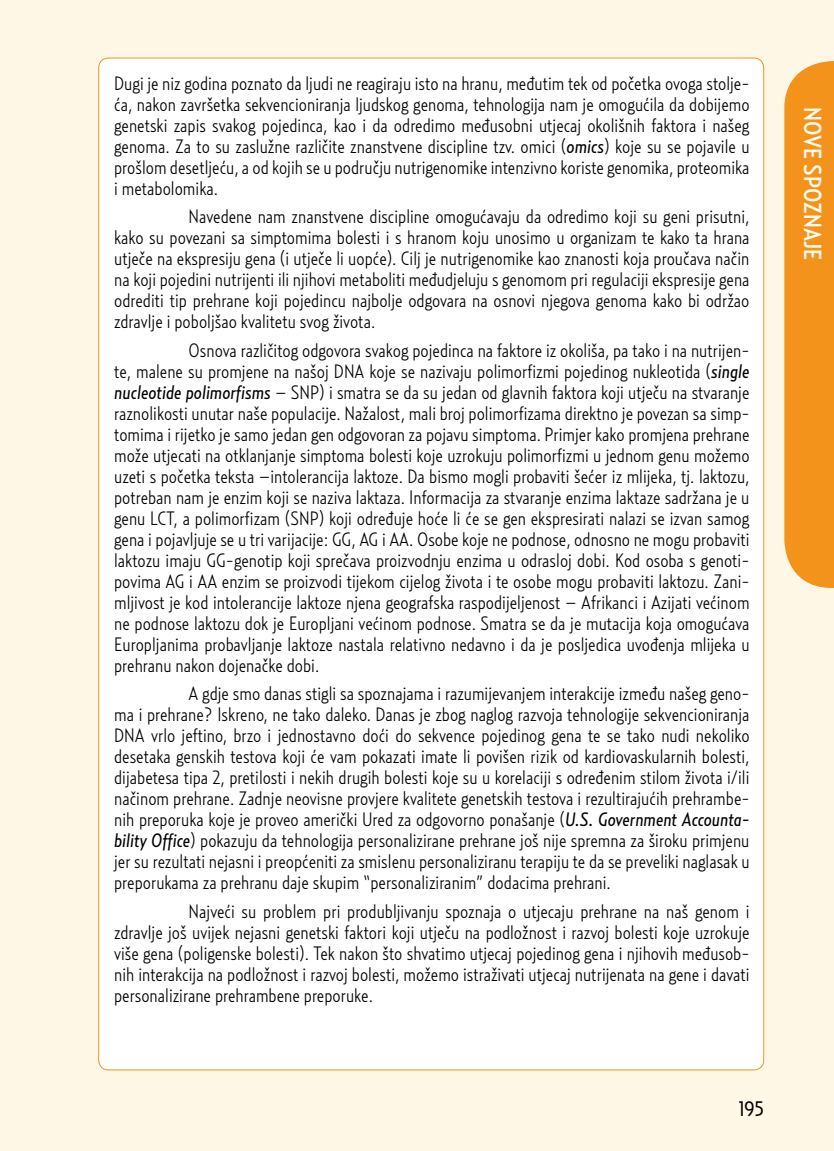
<style>
.page{position:relative;width:834px;height:1151px;background:#fff}
.page>*{position:absolute;margin:0;border:0;box-sizing:border-box;transform-origin:0 0}
.t1{font:500 24.5px "Relay Cond";color:#fff9eb}
.t2{font:21px "Relay Cond";color:#000}
.t3{font:300 19.25px/21px "Relay Cond";color:#000;text-align:justify}
.s1{font-weight:400;font-style:italic}
</style>
<div class="page">
<div style="left:0;top:0;width:833px;height:1151px;background:#fff7e6"></div>
<div style="left:784px;top:61px;width:49px;height:527px;background:#f3931b"></div>
<div style="left:99px;top:58px;width:664px;height:1012px;background:#fff;border-radius:10px"></div>
<p class="t3" style="left:114px;top:72px;width:636px">Dugi je niz godina poznato da ljudi ne reagiraju isto na hranu, međutim tek od početka ovoga stolje&shy;ća, nakon završetka sekvencioniranja ljudskog genoma, tehnologija nam je omogućila da dobijemo genetski zapis svakog pojedinca, kao i da odredimo međusobni utjecaj okolišnih faktora i našeg genoma. Za to su zaslužne različite znanstvene discipline tzv. omici (<span class="s1">omics</span>) koje su se pojavile u prošlom desetljeću, a od kojih se u području nutrigenomike intenzivno koriste genomika, proteomika i metabolomika.</p>
<p class="t3" style="left:114px;top:206px;width:637px;text-indent:74px">Navedene nam znanstvene discipline omogućavaju da odredimo koji su geni prisutni, kako su povezani sa simptomima bolesti i s hranom koju unosimo u organizam te kako ta hrana utječe na ekspresiju gena (i utječe li uopće). Cilj je nutrigenomike kao znanosti koja proučava način na koji pojedini nutrijenti ili njihovi metaboliti međudjeluju s genomom pri regulaciji ekspresije gena odrediti tip prehrane koji pojedincu najbolje odgovara na osnovi njegova genoma kako bi održao zdravlje i poboljšao kvalitetu svog života.</p>
<p class="t3" style="left:114px;top:339px;width:637px;text-indent:74px">Osnova različitog odgovora svakog pojedinca na faktore iz okoliša, pa tako i na nutrijen&shy;te, malene su promjene na našoj DNA koje se nazivaju polimorfizmi pojedinog nukleotida (<span class="s1">single nucleotide polimorfisms</span> – SNP) i smatra se da su jedan od glavnih faktora koji utječu na stvaranje raznolikosti unutar naše populacije. Nažalost, mali broj polimorfizama direktno je povezan sa simp&shy;tomima i rijetko je samo jedan gen odgovoran za pojavu simptoma. Primjer kako promjena prehrane može utjecati na otklanjanje simptoma bolesti koje uzrokuju polimorfizmi u jednom genu možemo uzeti s početka teksta –intolerancija laktoze. Da bismo mogli probaviti šećer iz mlijeka, tj. laktozu, potreban nam je enzim koji se naziva laktaza. Informacija za stvaranje enzima laktaze sadržana je u genu LCT, a polimorfizam (SNP) koji određuje hoće li će se gen ekspresirati nalazi se izvan samog gena i pojavljuje se u tri varijacije: GG, AG i AA. Osobe koje ne podnose, odnosno ne mogu probaviti laktozu imaju GG-genotip koji sprečava proizvodnju enzima u odrasloj dobi. Kod osoba s genoti&shy;povima AG i AA enzim se proizvodi tijekom cijelog života i te osobe mogu probaviti laktozu. Zani&shy;mljivost je kod intolerancije laktoze njena geografska raspodijeljenost – Afrikanci i Azijati većinom ne podnose laktozu dok je Europljani većinom podnose. Smatra se da je mutacija koja omogućava Europljanima probavljanje laktoze nastala relativno nedavno i da je posljedica uvođenja mlijeka u prehranu nakon dojenačke dobi.</p>
<p class="t3" style="left:114px;top:682px;width:637px;text-indent:74px">A gdje smo danas stigli sa spoznajama i razumijevanjem interakcije između našeg geno&shy;ma i prehrane? Iskreno, ne tako daleko. Danas je zbog naglog razvoja tehnologije sekvencioniranja DNA vrlo jeftino, brzo i jednostavno doći do sekvence pojedinog gena te se tako nudi nekoliko desetaka genskih testova koji će vam pokazati imate li povišen rizik od kardiovaskularnih bolesti, dijabetesa tipa 2, pretilosti i nekih drugih bolesti koje su u korelaciji s određenim stilom života i/ili načinom prehrane. Zadnje neovisne provjere kvalitete genetskih testova i rezultirajućih prehrambe&shy;nih preporuka koje je proveo američki Ured za odgovorno ponašanje (<span class="s1">U.S. Government Accounta&shy;bility Office</span>) pokazuju da tehnologija personalizirane prehrane još nije spremna za široku primjenu jer su rezultati nejasni i preopćeniti za smislenu personaliziranu terapiju te da se preveliki naglasak u preporukama za prehranu daje skupim “personaliziranim” dodacima prehrani.</p>
<p class="t3" style="left:114px;top:900px;width:637px;text-indent:74px">Najveći su problem pri produbljivanju spoznaja o utjecaju prehrane na naš genom i zdravlje još uvijek nejasni genetski faktori koji utječu na podložnost i razvoj bolesti koje uzrokuje više gena (poligenske bolesti). Tek nakon što shvatimo utjecaj pojedinog gena i njihovih međusob&shy;nih interakcija na podložnost i razvoj bolesti, možemo istraživati utjecaj nutrijenata na gene i davati personalizirane prehrambene preporuke.</p>
<p class="t2" style="left:738px;top:1096px;width:27px">195</p>
<p class="t1" style="left:827px;top:107px;width:154px;rotate:90deg">NOVE SPOZNAJE</p>
</div>
